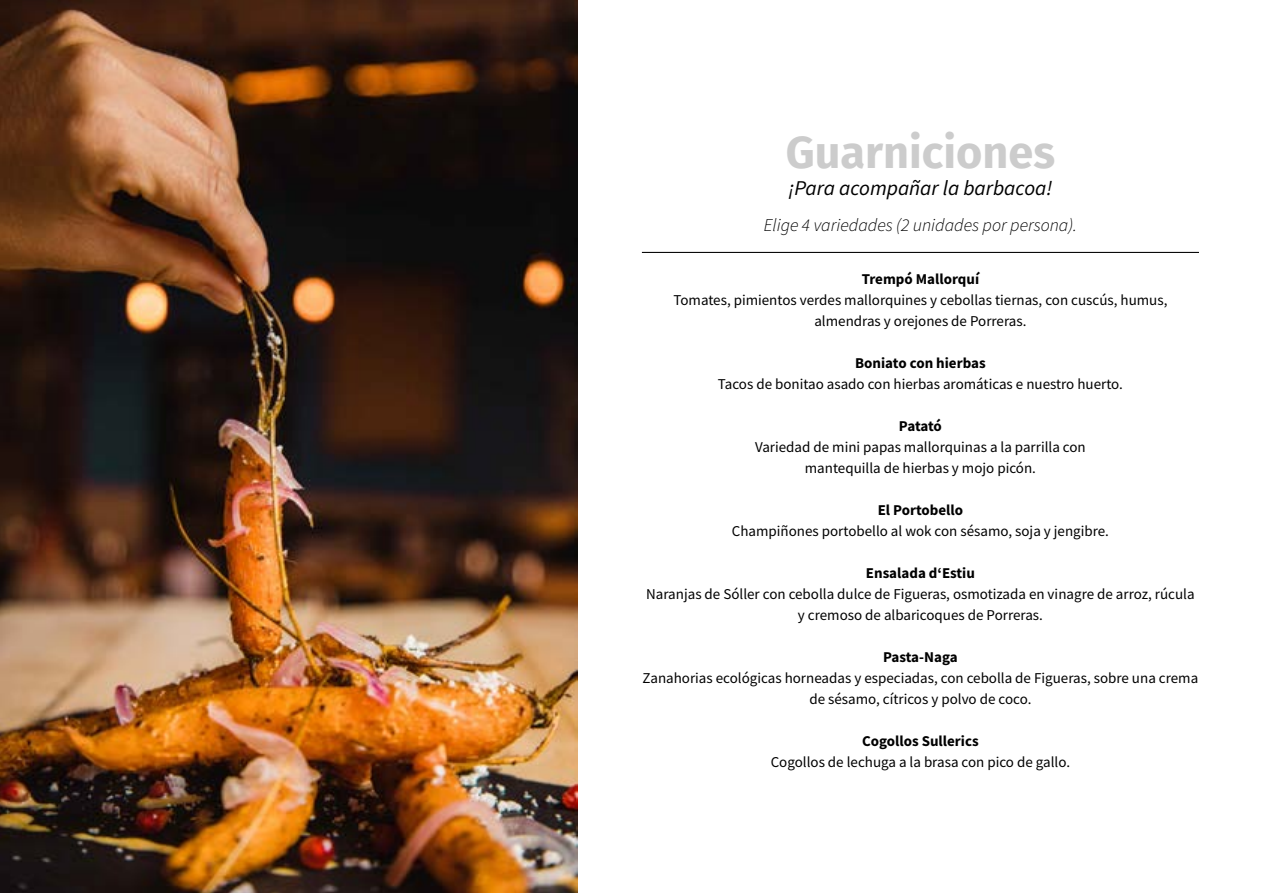
<style>
.page{position:relative;width:1263px;height:893px;background:#fff}
.page>*{position:absolute;margin:0;border:0;box-sizing:border-box;transform-origin:0 0}
.t1{font:700 45px "Fira Sans";color:#ccc}
.t2{font:italic 21px "Source Sans Pro";color:#000}
.t3{font:italic 300 18px "Source Sans Pro";color:#000}
.t4{font:15px/21px "Source Sans Pro";color:#000;text-align:center}
.t5{font:700 15px "Source Sans Pro";color:#000}
.t6{font:700 15px "Source Sans Pro";letter-spacing:-.02em;color:#000}
</style>
<div class="page">
<hr style="left:642px;top:252px;width:557px;height:1px;background:#000">
<img style="left:0;top:0;width:577px;height:893px">
<h1 class="t1" style="left:786px;top:114px;width:271px">Guarniciones</h1>
<h2 class="t2" style="left:788px;top:174px;width:265px">¡Para acompañar la barbacoa!</h2>
<p class="t3" style="left:764px;top:214px;width:315px">Elige 4 variedades (2 unidades por persona).</p>
<p class="t5" style="left:862px;top:269px;width:119px">Trempó Mallorquí</p>
<p class="t4" style="left:673px;top:290px;width:495px">Tomates, pimientos verdes mallorquines y cebollas tiernas, con cuscús, humus, almendras y orejones de Porreras.</p>
<p class="t5" style="left:855px;top:353px;width:132px">Boniato con hierbas</p>
<p class="t4" style="left:718px;top:374px;width:406px">Tacos de bonitao asado con hierbas aromáticas e nuestro huerto.</p>
<p class="t5" style="left:899px;top:416px;width:44px">Patató</p>
<p class="t4" style="left:755px;top:437px;width:332px">Variedad de mini papas mallorquinas a la parrilla con mantequilla de hierbas y mojo picón.</p>
<p class="t5" style="left:878px;top:500px;width:87px">El Portobello</p>
<p class="t4" style="left:732px;top:521px;width:379px">Champiñones portobello al wok con sésamo, soja y jengibre.</p>
<p class="t5" style="left:866px;top:563px;width:111px">Ensalada d‘Estiu</p>
<p class="t4" style="left:646px;top:584px;width:550px">Naranjas de Sóller con cebolla dulce de Figueras, osmotizada en vinagre de arroz, rúcula y cremoso de albaricoques de Porreras.</p>
<p class="t6" style="left:883px;top:647px;width:76px">Pasta-Naga</p>
<p class="t4" style="left:643px;top:668px;width:557px">Zanahorias ecológicas horneadas y especiadas, con cebolla de Figueras, sobre una crema de sésamo, cítricos y polvo de coco.</p>
<p class="t5" style="left:862px;top:731px;width:118px">Cogollos Sullerics</p>
<p class="t4" style="left:771px;top:752px;width:301px">Cogollos de lechuga a la brasa con pico de gallo.</p>
</div>
